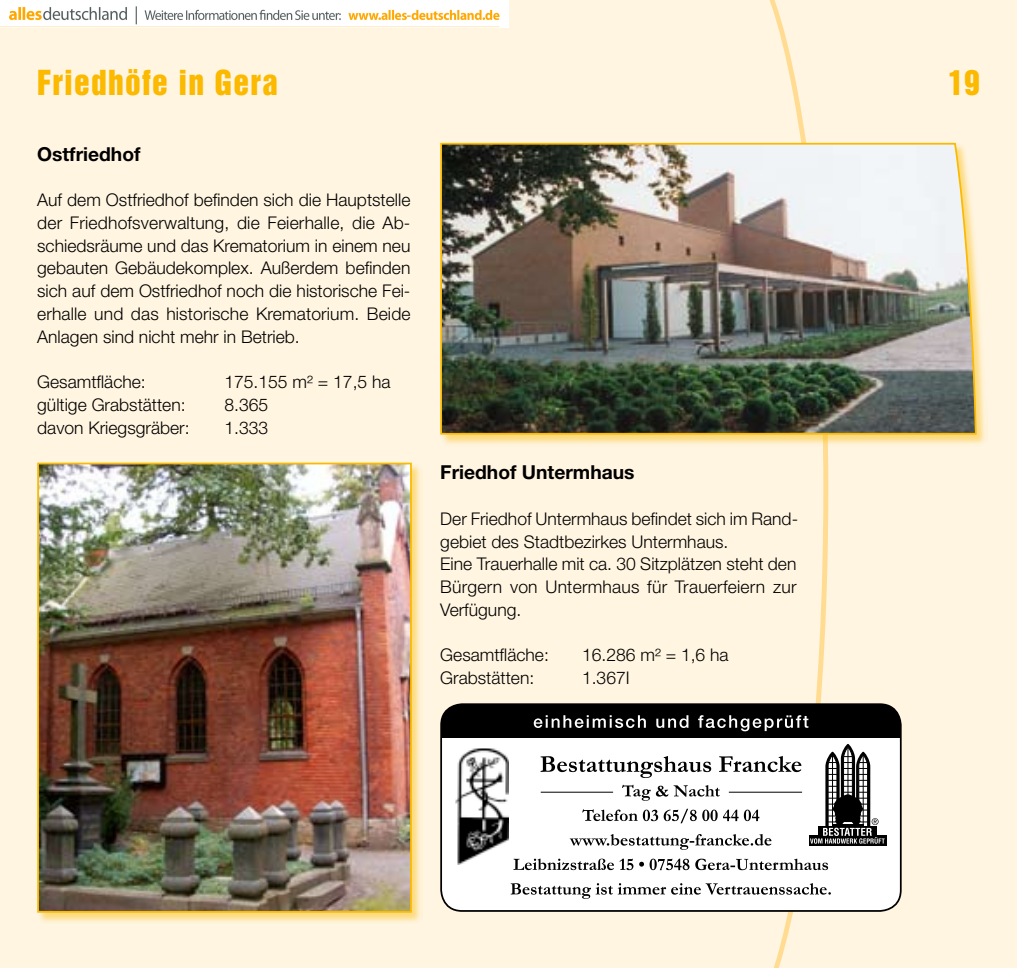
<style>
.page{position:relative;width:1017px;height:968px;background:#fff}
.page>*{position:absolute;margin:0;border:0;box-sizing:border-box;transform-origin:0 0}
.t1{font:31.5px "Helvetica Inserat";letter-spacing:.04em;color:#fbb900}
.t2{font:700 19.25px "Helvetica Neue";color:#000}
.t3{font:300 17.5px/22.8px "Helvetica Neue";color:#000;text-align:justify}
</style>
<div class="page">
<div style="left:0;top:0;width:1017px;height:967px;background:#fff5e1"></div>
<svg style="left:764px;top:0;width:64px;height:967px"></svg>
<div style="left:439px;top:142px;width:549px;height:304px;background:#fbb900;opacity:.45"></div>
<img style="left:439px;top:142px;width:539px;height:293px">
<div style="left:36px;top:461px;width:387px;height:463px;background:#fbb900;opacity:.45"></div>
<img style="left:40px;top:465px;width:369px;height:444px">
<div style="left:37px;top:462px;width:375px;height:450px;border:2px solid #fbb900"></div>
<div style="left:441px;top:704px;width:460px;height:206px;background:#fff;border-radius:21px"></div>
<div style="left:441px;top:704px;width:459px;height:33px;background:#000"></div>
<div style="left:440px;top:703px;width:462px;height:208px;border:2px solid #000;border-radius:21px"></div>
<hr style="left:729px;top:791px;width:73px;height:1px;background:#000">
<hr style="left:541px;top:791px;width:72px;height:1px;background:#000">
<svg style="left:809px;top:835px;width:78px;height:10px"></svg>
<svg style="left:810px;top:744px;width:75px;height:99px"></svg>
<img style="left:455px;top:748px;width:54px;height:116px">
<svg style="left:534px;top:715px;width:274px;height:16px"></svg>
<svg style="left:541px;top:756px;width:260px;height:22px"></svg>
<svg style="left:622px;top:784px;width:98px;height:16px"></svg>
<svg style="left:582px;top:808px;width:177px;height:15px"></svg>
<svg style="left:570px;top:834px;width:201px;height:15px"></svg>
<svg style="left:513px;top:858px;width:315px;height:12px"></svg>
<svg style="left:511px;top:883px;width:320px;height:15px"></svg>
<img style="left:0;top:0;width:508px;height:27px">
<h1 class="t1" style="left:37px;top:63px;width:242px">Friedhöfe in Gera</h1>
<p class="t2" style="left:37px;top:142px;width:105px">Ostfriedhof</p>
<p class="t3" style="left:37px;top:188px;width:375px">Auf dem Ostfriedhof befinden sich die Hauptstelle der Friedhofsverwaltung, die Feierhalle, die Ab&shy;schiedsräume und das Krematorium in einem neu gebauten Gebäudekomplex. Außerdem befinden sich auf dem Ostfriedhof noch die historische Fei&shy;erhalle und das historische Krematorium. Beide Anlagen sind nicht mehr in Betrieb.</p>
<p class="t3" style="left:37px;top:370px;width:110px">Gesamtfläche:</p>
<p class="t3" style="left:224px;top:370px;width:168px">175.155 m² = 17,5 ha</p>
<p class="t3" style="left:37px;top:393px;width:150px">gültige Grabstätten:</p>
<p class="t3" style="left:224px;top:393px;width:45px">8.365</p>
<p class="t3" style="left:37px;top:415px;width:154px">davon Kriegsgräber:</p>
<p class="t3" style="left:224px;top:415px;width:45px">1.333</p>
<p class="t2" style="left:440px;top:460px;width:196px">Friedhof Untermhaus</p>
<p class="t3" style="left:440px;top:506px;width:359px;text-align:left">Der Friedhof Untermhaus befindet sich im Rand&shy;gebiet des Stadtbezirkes Untermhaus.<br>Eine Trauerhalle mit ca. 30 Sitzplätzen steht den Bürgern von Untermhaus für Trauerfeiern zur Verfügung.</p>
<p class="t3" style="left:440px;top:643px;width:110px">Gesamtfläche:</p>
<p class="t3" style="left:582px;top:643px;width:148px">16.286 m² = 1,6 ha</p>
<p class="t3" style="left:440px;top:666px;width:95px">Grabstätten:</p>
<p class="t3" style="left:582px;top:666px;width:49px">1.367I</p>
<h1 class="t1" style="left:948px;top:63px;width:16px">19</h1>
</div>
